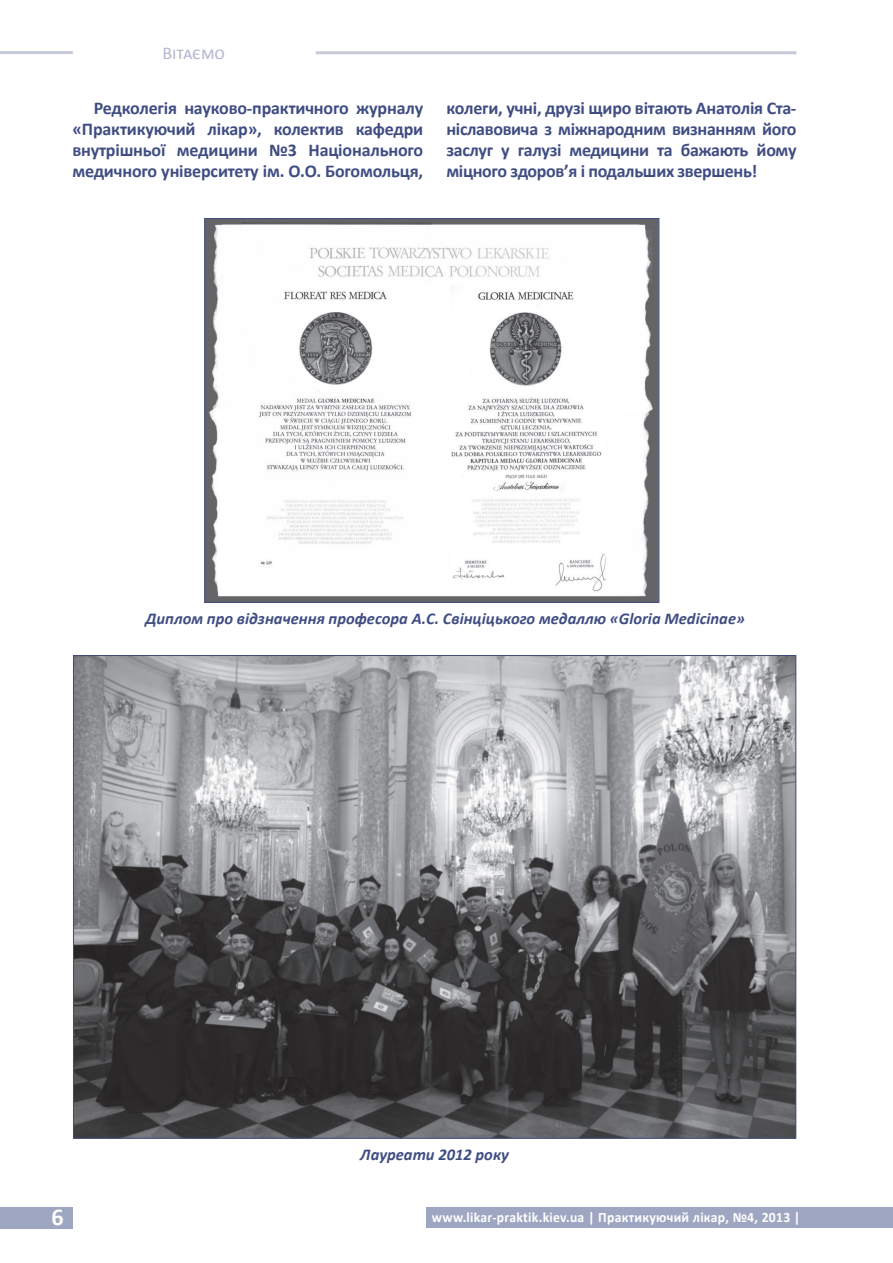
<style>
.page{position:relative;width:893px;height:1263px;background:#fff}
.page>*{position:absolute;margin:0;border:0;box-sizing:border-box;transform-origin:0 0}
.t1{font:700 24.15px "Calibri";color:#fff}
.t2{font:700 18px/21px "Calibri";letter-spacing:-.02em;color:#404d83;text-align:justify}
.t3{font:18px "Calibri";color:#b4b6cf}
.t4{font:italic 700 16.5px "Calibri";color:#404d83}
.t5{font:700 14.4px "Calibri";letter-spacing:.02em;color:#fff;scale:.95 1}
</style>
<div class="page">
<div style="left:426px;top:1207px;width:467px;height:20px;background:#9fa6c1"></div>
<div style="left:0;top:1207px;width:73px;height:21px;background:#9fa6c1"></div>
<hr style="left:316px;top:51px;width:480px;height:3px;background:#404d83">
<hr style="left:0;top:51px;width:73px;height:3px;background:#404d83">
<img style="left:207px;top:220px;width:450px;height:380px">
<img style="left:75px;top:657px;width:719px;height:479px">
<p class="t3" style="left:162px;top:42px;width:64px">Вітаємо</p>
<p class="t2" style="left:72px;top:98px;width:352px;text-indent:21px">Редколегія науково-практичного журналу «Практикуючий лікар», колектив кафедри внутрішньої медицини №3 Національного медичного університету ім. О.О. Богомольця,</p>
<p class="t2" style="left:446px;top:98px;width:352px">колеги, учні, друзі щиро вітають Анатолія Ста&shy;ніславовича з міжнародним визнанням його заслуг у галузі медицини та бажають йому міцного здоров’я і подальших звершень!</p>
<p class="t4" style="left:145px;top:608px;width:601px">Диплом про відзначення професора А.С. Свінціцького медаллю «Gloria Medicinae»</p>
<p class="t4" style="left:360px;top:1144px;width:150px">Лауреати 2012 року</p>
<h1 class="t1" style="left:51px;top:1202px;width:14px">6</h1>
<p class="t5" style="left:432px;top:1208px;width:389px">www.likar-praktik.kiev.ua | Практикуючий лікар, №4, 2013 |</p>
</div>
